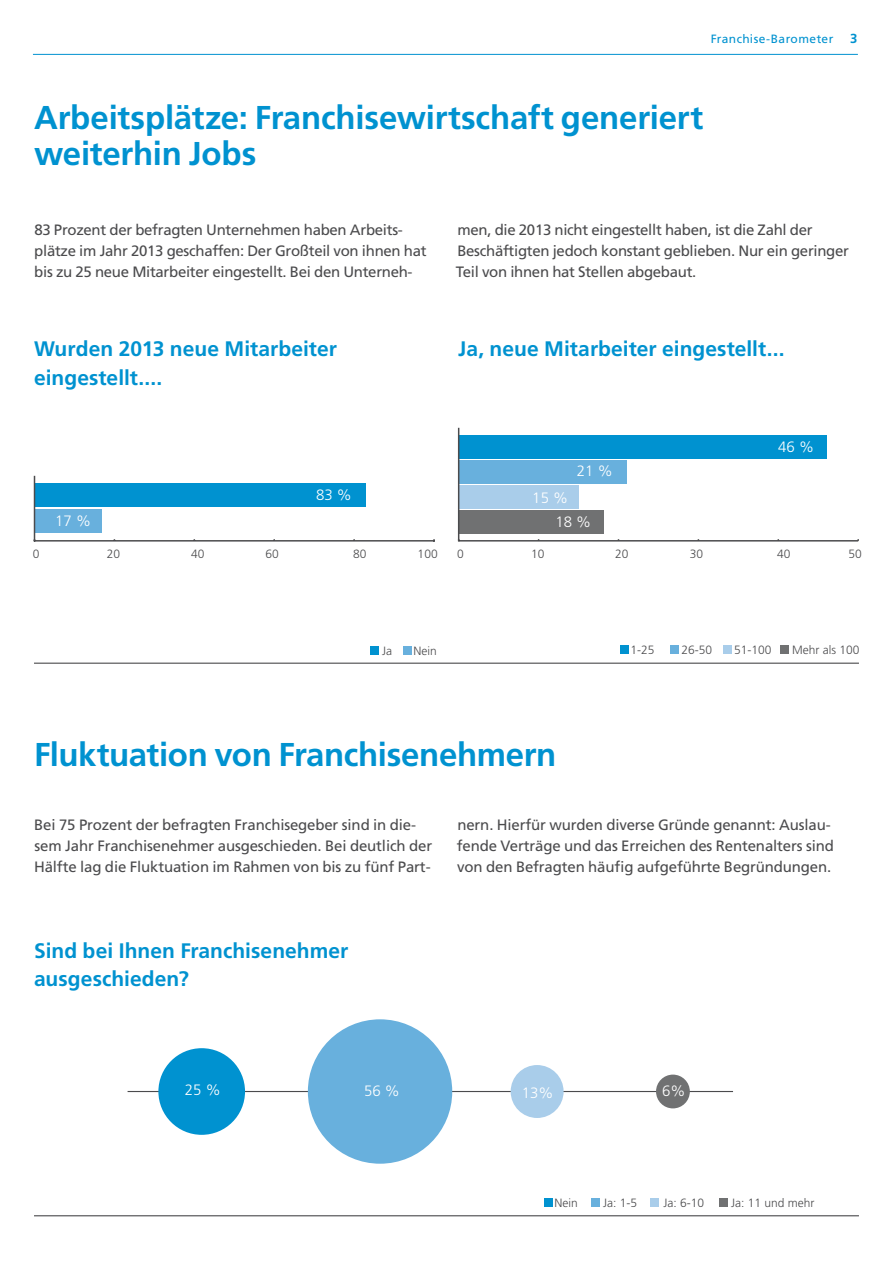
<style>
.page{position:relative;width:893px;height:1263px;background:#fff}
.page>*{position:absolute;margin:0;border:0;box-sizing:border-box;transform-origin:0 0}
.t1{font:700 33px/36.3px "Frutiger LT Std";letter-spacing:-.01em;color:#0092d0}
.t2{font:700 21px/28.5px "Frutiger LT Std";color:#0092d0}
.t3{font:15px/21px "Frutiger LT Std";letter-spacing:-.01em;color:#4b4b4d}
.t4{font:300 15px "Frutiger LT Std";color:#fff}
.t5{font:700 13.2px "Frutiger LT Std";color:#0092d0}
.t6{font:300 12px "Frutiger LT Std";color:#4b4b4d}
.t7{font:12px "Frutiger LT Std";letter-spacing:.03em;color:#0092d0}
</style>
<div class="page">
<div style="left:459px;top:510px;width:144px;height:24px;background:#707172"></div>
<div style="left:459px;top:485px;width:119px;height:24px;background:#a9cdea"></div>
<div style="left:459px;top:460px;width:167px;height:24px;background:#68b0dd"></div>
<div style="left:459px;top:435px;width:368px;height:23px;background:#0092d0"></div>
<hr style="left:459px;top:540px;width:399px;height:1px;background:#4b4b4d">
<hr style="left:458px;top:428px;width:1px;height:114px;background:#4b4b4d">
<div style="left:34px;top:484px;width:332px;height:23px;background:#0092d0"></div>
<div style="left:34px;top:510px;width:68px;height:23px;background:#68b0dd"></div>
<hr style="left:34px;top:540px;width:401px;height:2px;background:#4b4b4d">
<hr style="left:34px;top:476px;width:1px;height:65px;background:#4b4b4d">
<hr style="left:33px;top:54px;width:825px;height:1px;background:#0092d0">
<hr style="left:34px;top:663px;width:825px;height:1px;background:#4b4b4d">
<div style="left:403px;top:646px;width:8px;height:9px;background:#68b0dd"></div>
<div style="left:371px;top:646px;width:8px;height:9px;background:#0092d0"></div>
<div style="left:620px;top:645px;width:8px;height:9px;background:#0092d0"></div>
<div style="left:670px;top:645px;width:8px;height:9px;background:#68b0dd"></div>
<div style="left:723px;top:645px;width:9px;height:9px;background:#a9cdea"></div>
<div style="left:781px;top:645px;width:8px;height:9px;background:#707172"></div>
<hr style="left:34px;top:1215px;width:825px;height:1px;background:#4b4b4d">
<hr style="left:128px;top:1091px;width:605px;height:1px;background:#4b4b4d">
<div style="left:544px;top:1198px;width:8px;height:8px;background:#0092d0"></div>
<div style="left:591px;top:1198px;width:9px;height:8px;background:#68b0dd"></div>
<div style="left:650px;top:1198px;width:9px;height:8px;background:#a9cdea"></div>
<div style="left:720px;top:1198px;width:8px;height:8px;background:#707172"></div>
<div style="left:656px;top:1074px;width:34px;height:34px;background:#707172;border-radius:50%"></div>
<div style="left:158px;top:1048px;width:87px;height:87px;background:#0092d0;border-radius:50%"></div>
<div style="left:308px;top:1019px;width:144px;height:145px;background:#68b0dd;border-radius:50%"></div>
<div style="left:511px;top:1065px;width:53px;height:53px;background:#a9cdea;border-radius:50%"></div>
<p class="t7" style="left:711px;top:32px;width:124px">Franchise-Barometer</p>
<p class="t5" style="left:850px;top:30px;width:9px">3</p>
<h1 class="t1" style="left:34px;top:99px;width:671px">Arbeitsplätze: Franchisewirtschaft generiert weiterhin Jobs</h1>
<p class="t3" style="left:34px;top:220px;width:394px">83 Prozent der befragten Unternehmen haben Arbeits&shy;plätze im Jahr 2013 geschaffen: Der Großteil von ihnen hat bis zu 25 neue Mitarbeiter eingestellt. Bei den Unterneh-</p>
<p class="t3" style="left:456px;top:220px;width:395px">men, die 2013 nicht eingestellt haben, ist die Zahl der<br>Beschäftigten jedoch konstant geblieben. Nur ein geringer<br>Teil von ihnen hat Stellen abgebaut.</p>
<h2 class="t2" style="left:34px;top:335px;width:304px">Wurden 2013 neue Mitarbeiter eingestellt....</h2>
<h2 class="t2" style="left:458px;top:335px;width:328px">Ja, neue Mitarbeiter eingestellt...</h2>
<p class="t4" style="left:55px;top:513px;width:37px">17 %</p>
<p class="t4" style="left:316px;top:486px;width:37px">83 %</p>
<p class="t4" style="left:532px;top:489px;width:37px">15 %</p>
<p class="t4" style="left:577px;top:462px;width:37px">21 %</p>
<p class="t4" style="left:555px;top:514px;width:37px">18 %</p>
<p class="t4" style="left:778px;top:438px;width:37px">46 %</p>
<p class="t6" style="left:33px;top:547px;width:8px">0</p>
<p class="t6" style="left:107px;top:547px;width:15px">20</p>
<p class="t6" style="left:191px;top:547px;width:15px">40</p>
<p class="t6" style="left:266px;top:547px;width:15px">60</p>
<p class="t6" style="left:353px;top:547px;width:15px">80</p>
<p class="t6" style="left:418px;top:547px;width:22px">100</p>
<p class="t6" style="left:457px;top:547px;width:8px">0</p>
<p class="t6" style="left:531px;top:547px;width:15px">10</p>
<p class="t6" style="left:615px;top:547px;width:15px">20</p>
<p class="t6" style="left:690px;top:547px;width:15px">30</p>
<p class="t6" style="left:777px;top:547px;width:15px">40</p>
<p class="t6" style="left:848px;top:547px;width:15px">50</p>
<p class="t6" style="left:382px;top:644px;width:11px">Ja</p>
<p class="t6" style="left:413px;top:644px;width:25px">Nein</p>
<p class="t6" style="left:630px;top:643px;width:26px">1-25</p>
<p class="t6" style="left:681px;top:643px;width:32px">26-50</p>
<p class="t6" style="left:734px;top:643px;width:39px">51-100</p>
<p class="t6" style="left:792px;top:643px;width:69px">Mehr als 100</p>
<h1 class="t1" style="left:34px;top:736px;width:524px">Fluktuation von Franchisenehmern</h1>
<p class="t3" style="left:34px;top:814px;width:400px">Bei 75 Prozent der befragten Franchisegeber sind in die&shy;sem Jahr Franchisenehmer ausgeschieden. Bei deutlich der<br>Hälfte lag die Fluktuation im Rahmen von bis zu fünf Part-</p>
<p class="t3" style="left:457px;top:814px;width:379px">nern. Hierfür wurden diverse Gründe genannt: Auslau&shy;fende Verträge und das Erreichen des Rentenalters sind von den Befragten häufig aufgeführte Begründungen.</p>
<h2 class="t2" style="left:34px;top:936px;width:316px">Sind bei Ihnen Franchisenehmer ausgeschieden?</h2>
<p class="t4" style="left:185px;top:1082px;width:37px">25 %</p>
<p class="t4" style="left:364px;top:1083px;width:37px">56 %</p>
<p class="t4" style="left:522px;top:1084px;width:33px">13%</p>
<p class="t4" style="left:662px;top:1083px;width:25px">6%</p>
<p class="t6" style="left:554px;top:1196px;width:25px">Nein</p>
<p class="t6" style="left:603px;top:1196px;width:36px">Ja: 1-5</p>
<p class="t6" style="left:663px;top:1196px;width:42px">Ja: 6-10</p>
<p class="t6" style="left:731px;top:1196px;width:85px">Ja: 11 und mehr</p>
</div>
